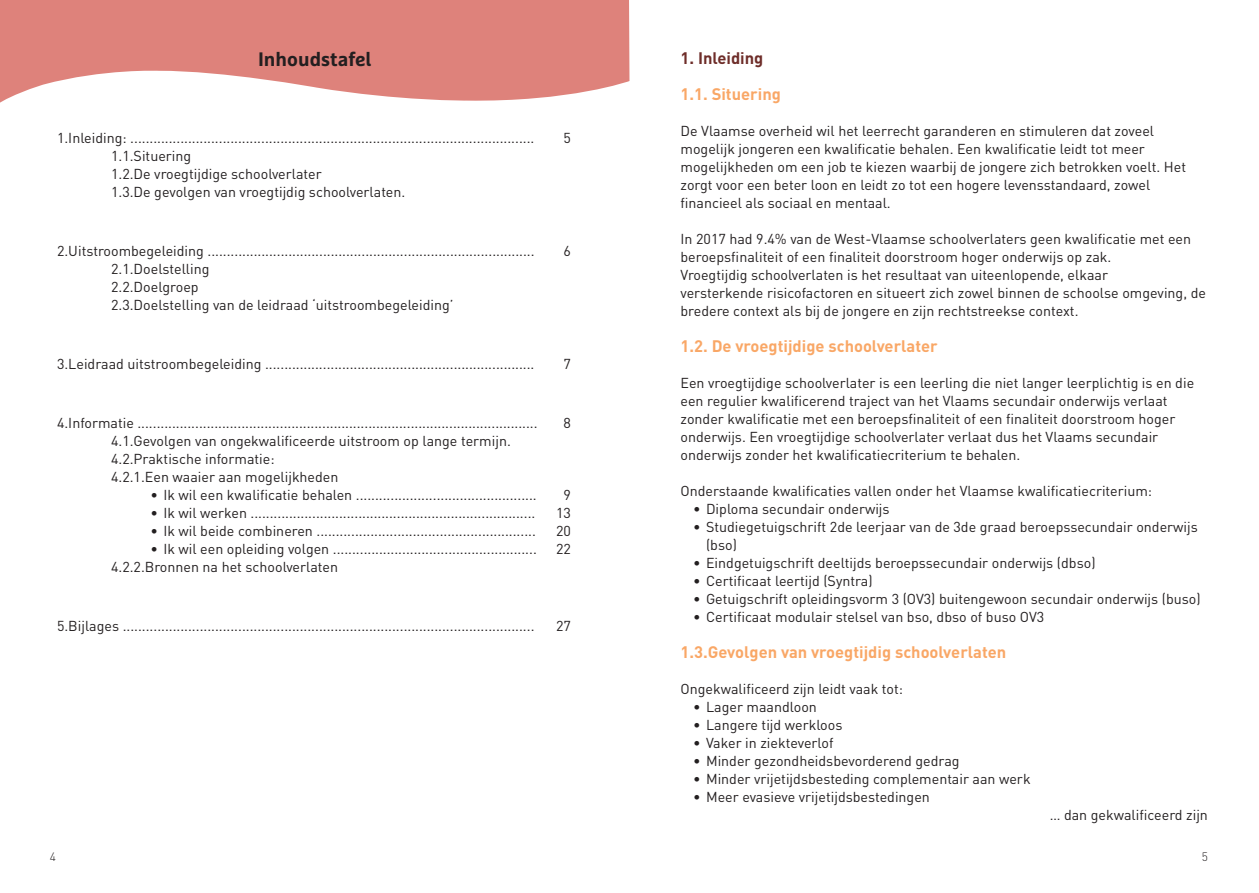
<style>
.page{position:relative;width:1259px;height:893px;background:#fff}
.page>*{position:absolute;margin:0;border:0;box-sizing:border-box;transform-origin:0 0}
.Titels{font:700 19.5px "Marselis Pro";color:#231f20}
.ondertitel{font:700 16.5px "DINOT";color:#f9a766}
.Titels_body{font:700 16.5px "DINOT";color:#6e2d29}
.BODY{font:14.25px/18px "DINOT";color:#231f20}
.t1{font:300 12px "DINOT";color:#231f20}
</style>
<div class="page">
<svg style="left:0;top:0;width:629px;height:103px;fill:#de827b"></svg>
<p class="Titels" style="left:258px;top:47px;width:115px">Inhoudstafel</p>
<p class="BODY" style="left:57px;top:129px;width:479px">1.Inleiding: .........................................................................................................</p>
<p class="BODY" style="left:111px;top:147px;width:82px">1.1.Situering</p>
<p class="BODY" style="left:111px;top:165px;width:212px">1.2.De vroegtijdige schoolverlater</p>
<p class="BODY" style="left:111px;top:183px;width:296px">1.3.De gevolgen van vroegtijdig schoolverlaten.</p>
<p class="BODY" style="left:57px;top:241px;width:479px">2.Uitstroombegeleiding .....................................................................................</p>
<p class="BODY" style="left:111px;top:259px;width:100px">2.1.Doelstelling</p>
<p class="BODY" style="left:111px;top:277px;width:89px">2.2.Doelgroep</p>
<p class="BODY" style="left:111px;top:295px;width:344px">2.3.Doelstelling van de leidraad ‘uitstroombegeleiding’</p>
<p class="BODY" style="left:563px;top:129px;width:9px">5</p>
<p class="BODY" style="left:563px;top:241px;width:9px">6</p>
<p class="BODY" style="left:57px;top:354px;width:479px">3.Leidraad uitstroombegeleiding ......................................................................</p>
<p class="BODY" style="left:563px;top:354px;width:9px">7</p>
<p class="BODY" style="left:57px;top:413px;width:482px">4.Informatie ........................................................................................................</p>
<p class="BODY" style="left:111px;top:431px;width:401px">4.1.Gevolgen van ongekwalificeerde uitstroom op lange termijn.</p>
<p class="BODY" style="left:111px;top:449px;width:165px">4.2.Praktische informatie:</p>
<p class="BODY" style="left:111px;top:467px;width:229px">4.2.1.Een waaier aan mogelijkheden</p>
<p class="BODY" style="left:151px;top:485px;width:388px">• Ik wil een kwalificatie behalen ...............................................</p>
<p class="BODY" style="left:151px;top:503px;width:386px">• Ik wil werken ..........................................................................</p>
<p class="BODY" style="left:151px;top:521px;width:387px">• Ik wil beide combineren .........................................................</p>
<p class="BODY" style="left:151px;top:539px;width:388px">• Ik wil een opleiding volgen .....................................................</p>
<p class="BODY" style="left:111px;top:557px;width:228px">4.2.2.Bronnen na het schoolverlaten</p>
<p class="BODY" style="left:563px;top:413px;width:9px">8</p>
<p class="BODY" style="left:556px;top:485px;width:16px;text-align:center">9<br>13<br>20<br>22</p>
<p class="BODY" style="left:57px;top:616px;width:479px">5.Bijlages ...........................................................................................................</p>
<p class="BODY" style="left:556px;top:616px;width:16px">27</p>
<p class="Titels_body" style="left:680px;top:46px;width:84px">1. Inleiding</p>
<p class="ondertitel" style="left:680px;top:82px;width:102px">1.1. Situering</p>
<p class="BODY" style="left:680px;top:121px;width:507px">De Vlaamse overheid wil het leerrecht garanderen en stimuleren dat zoveel mogelijk jongeren een kwalificatie behalen. Een kwalificatie leidt tot meer mogelijkheden om een job te kiezen waarbij de jongere zich betrokken voelt. Het zorgt voor een beter loon en leidt zo tot een hogere levensstandaard, zowel financieel als sociaal en mentaal.</p>
<p class="BODY" style="left:680px;top:229px;width:512px">In 2017 had 9.4% van de West-Vlaamse schoolverlaters geen kwalificatie met een beroepsfinaliteit of een finaliteit doorstroom hoger onderwijs op zak.</p>
<p class="BODY" style="left:680px;top:265px;width:527px">Vroegtijdig schoolverlaten is het resultaat van uiteenlopende, elkaar<br>versterkende risicofactoren en situeert zich zowel binnen de schoolse omgeving, de bredere context als bij de jongere en zijn rechtstreekse context.</p>
<p class="ondertitel" style="left:680px;top:334px;width:259px">1.2. De vroegtijdige schoolverlater</p>
<p class="BODY" style="left:680px;top:373px;width:515px">Een vroegtijdige schoolverlater is een leerling die niet langer leerplichtig is en die een regulier kwalificerend traject van het Vlaams secundair onderwijs verlaat zonder kwalificatie met een beroepsfinaliteit of een finaliteit doorstroom hoger onderwijs. Een vroegtijdige schoolverlater verlaat dus het Vlaams secundair onderwijs zonder het kwalificatiecriterium te behalen.</p>
<p class="BODY" style="left:680px;top:481px;width:473px">Onderstaande kwalificaties vallen onder het Vlaamse kwalificatiecriterium:</p>
<p class="BODY" style="left:693px;top:499px;width:198px">• Diploma secundair onderwijs</p>
<p class="BODY" style="left:706px;top:517px;width:493px;text-indent:-13px">• Studiegetuigschrift 2de leerjaar van de 3de graad beroepssecundair onderwijs (bso)</p>
<p class="BODY" style="left:693px;top:553px;width:404px">• Eindgetuigschrift deeltijds beroepssecundair onderwijs (dbso)</p>
<p class="BODY" style="left:693px;top:571px;width:181px">• Certificaat leertijd (Syntra)</p>
<p class="BODY" style="left:693px;top:589px;width:509px">• Getuigschrift opleidingsvorm 3 (OV3) buitengewoon secundair onderwijs (buso)</p>
<p class="BODY" style="left:693px;top:607px;width:352px">• Certificaat modulair stelsel van bso, dbso of buso OV3</p>
<p class="ondertitel" style="left:680px;top:640px;width:327px">1.3.Gevolgen van vroegtijdig schoolverlaten</p>
<p class="BODY" style="left:680px;top:679px;width:224px">Ongekwalificeerd zijn leidt vaak tot:</p>
<p class="BODY" style="left:693px;top:697px;width:125px">• Lager maandloon</p>
<p class="BODY" style="left:693px;top:715px;width:151px">• Langere tijd werkloos</p>
<p class="BODY" style="left:693px;top:733px;width:142px">• Vaker in ziekteverlof</p>
<p class="BODY" style="left:693px;top:751px;width:268px">• Minder gezondheidsbevorderend gedrag</p>
<p class="BODY" style="left:693px;top:769px;width:339px">• Minder vrijetijdsbesteding complementair aan werk</p>
<p class="BODY" style="left:693px;top:787px;width:238px">• Meer evasieve vrijetijdsbestedingen</p>
<p class="BODY" style="left:1049px;top:805px;width:160px">… dan gekwalificeerd zijn</p>
<p class="t1" style="left:50px;top:848px;width:8px">4</p>
<p class="t1" style="left:1201px;top:848px;width:8px">5</p>
</div>
